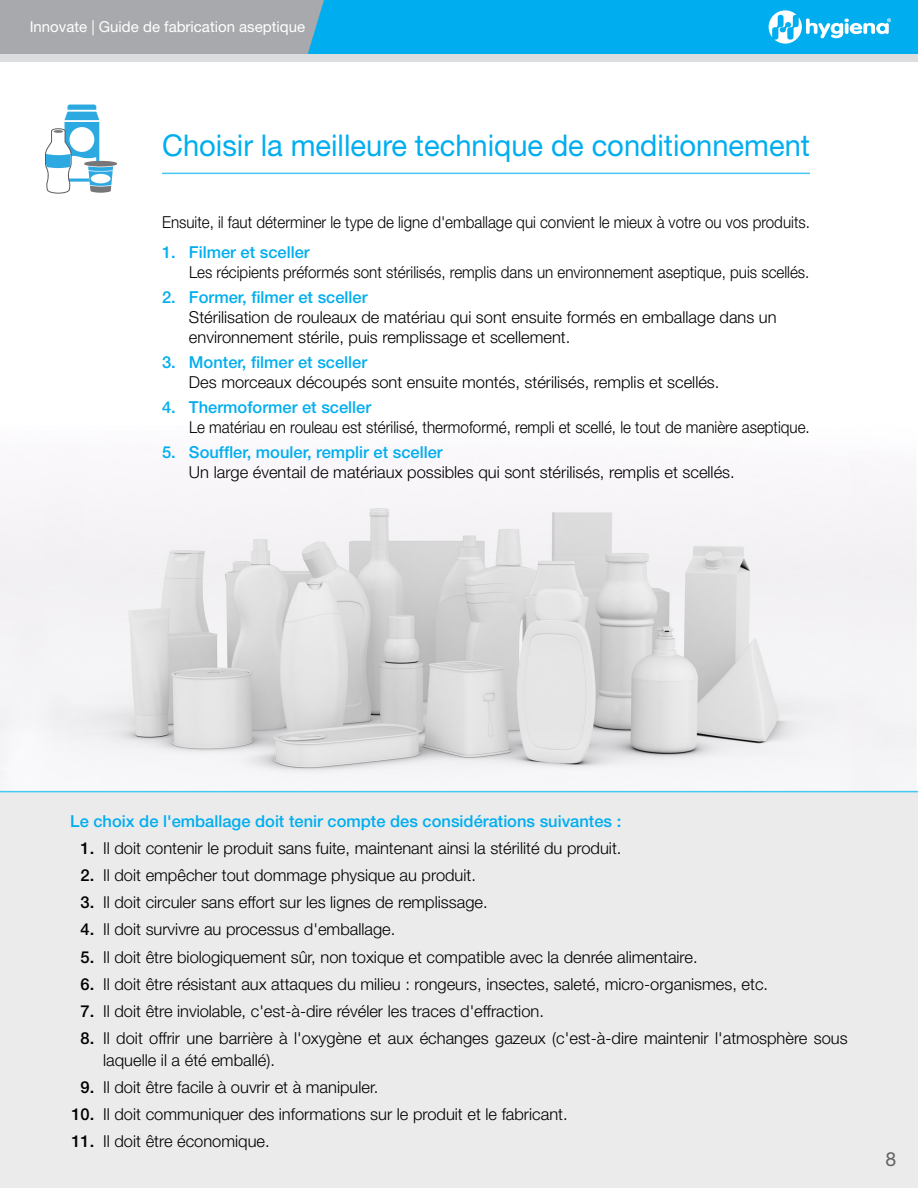
<style>
.page{position:relative;width:918px;height:1188px;background:#fff}
.page>*{position:absolute;margin:0;border:0;box-sizing:border-box;transform-origin:0 0}
.t1{font:30px "Helvetica Neue LT Pro";color:#00aeef}
.t2{font:19.5px "Helvetica Neue LT Pro";color:#636466}
.t3{font:300 16.5px/19.8px "Helvetica Neue LT Pro";color:#000}
.t4{font:300 16.5px "Helvetica Neue LT Pro";color:#000;scale:.92 1}
.t5{font:500 16.5px "Helvetica Neue LT Pro";color:#00aeef}
.t6{font:15px "Helvetica Neue LT Pro";color:#fff}
.s1{font-weight:500}
</style>
<div class="page">
<div style="left:305px;top:0;width:613px;height:54px;background:#00aeef"></div>
<div style="left:0;top:0;width:324px;height:54px;background:#a7a9ac"></div>
<div style="left:0;top:54px;width:918px;height:7px;background:#dcddde"></div>
<img style="left:0;top:479px;width:917px;height:312px">
<div style="left:0;top:792px;width:918px;height:396px;background:#ebebec"></div>
<hr style="left:0;top:791px;width:918px;height:1px;background:#44c8f5">
<svg style="left:769px;top:10px;width:122px;height:34px"></svg>
<svg style="left:45px;top:105px;width:72px;height:89px"></svg>
<hr style="left:162px;top:173px;width:648px;height:1px;background:#44c8f5">
<p class="t6" style="left:30px;top:18px;width:277px">Innovate | Guide de fabrication aseptique</p>
<h1 class="t1" style="left:162px;top:127px;width:650px">Choisir la meilleure technique de conditionnement</h1>
<p class="t4" style="left:162px;top:212px;width:706px">Ensuite, il faut déterminer le type de ligne d'emballage qui convient le mieux à votre ou vos produits.</p>
<p class="t5" style="left:162px;top:243px;width:149px">1. Filmer et sceller</p>
<p class="t4" style="left:189px;top:262px;width:676px">Les récipients préformés sont stérilisés, remplis dans un environnement aseptique, puis scellés.</p>
<p class="t5" style="left:162px;top:288px;width:207px">2. Former, filmer et sceller</p>
<p class="t3" style="left:189px;top:307px;width:589px">Stérilisation de rouleaux de matériau qui sont ensuite formés en emballage dans un environnement stérile, puis remplissage et scellement.</p>
<p class="t5" style="left:162px;top:352px;width:207px">3. Monter, filmer et sceller</p>
<p class="t3" style="left:189px;top:372px;width:532px">Des morceaux découpés sont ensuite montés, stérilisés, remplis et scellés.</p>
<p class="t5" style="left:162px;top:397px;width:211px">4. Thermoformer et sceller</p>
<p class="t4" style="left:189px;top:417px;width:676px">Le matériau en rouleau est stérilisé, thermoformé, rempli et scellé, le tout de manière aseptique.</p>
<p class="t5" style="left:162px;top:442px;width:282px">5. Souffler, mouler, remplir et sceller</p>
<p class="t3" style="left:189px;top:462px;width:547px">Un large éventail de matériaux possibles qui sont stérilisés, remplis et scellés.</p>
<p class="t5" style="left:70px;top:811px;width:553px">Le choix de l'emballage doit tenir compte des considérations suivantes :</p>
<p class="t3" style="left:81px;top:838px;width:542px"><span class="s1">1.</span> Il doit contenir le produit sans fuite, maintenant ainsi la stérilité du produit.</p>
<p class="t3" style="left:81px;top:865px;width:397px"><span class="s1">2.</span> Il doit empêcher tout dommage physique au produit.</p>
<p class="t3" style="left:81px;top:892px;width:409px"><span class="s1">3.</span> Il doit circuler sans effort sur les lignes de remplissage.</p>
<p class="t3" style="left:81px;top:919px;width:316px"><span class="s1">4.</span> Il doit survivre au processus d'emballage.</p>
<p class="t3" style="left:81px;top:946px;width:619px"><span class="s1">5.</span> Il doit être biologiquement sûr, non toxique et compatible avec la denrée alimentaire.</p>
<p class="t3" style="left:81px;top:974px;width:689px"><span class="s1">6.</span> Il doit être résistant aux attaques du milieu : rongeurs, insectes, saleté, micro-organismes, etc.</p>
<p class="t3" style="left:81px;top:1001px;width:465px"><span class="s1">7.</span> Il doit être inviolable, c'est-à-dire révéler les traces d'effraction.</p>
<p class="t3" style="left:103px;top:1027px;width:746px;line-height:21.8px;text-indent:-23px"><span class="s1">8.</span> Il doit offrir une barrière à l'oxygène et aux échanges gazeux (c'est-à-dire maintenir l'atmosphère sous laquelle il a été emballé).</p>
<p class="t3" style="left:81px;top:1077px;width:299px"><span class="s1">9.</span> Il doit être facile à ouvrir et à manipuler.</p>
<p class="t3" style="left:71px;top:1104px;width:498px"><span class="s1">10.</span> Il doit communiquer des informations sur le produit et le fabricant.</p>
<p class="t3" style="left:71px;top:1131px;width:200px"><span class="s1">11.</span> Il doit être économique.</p>
<p class="t2" style="left:886px;top:1147px;width:12px">8</p>
</div>
